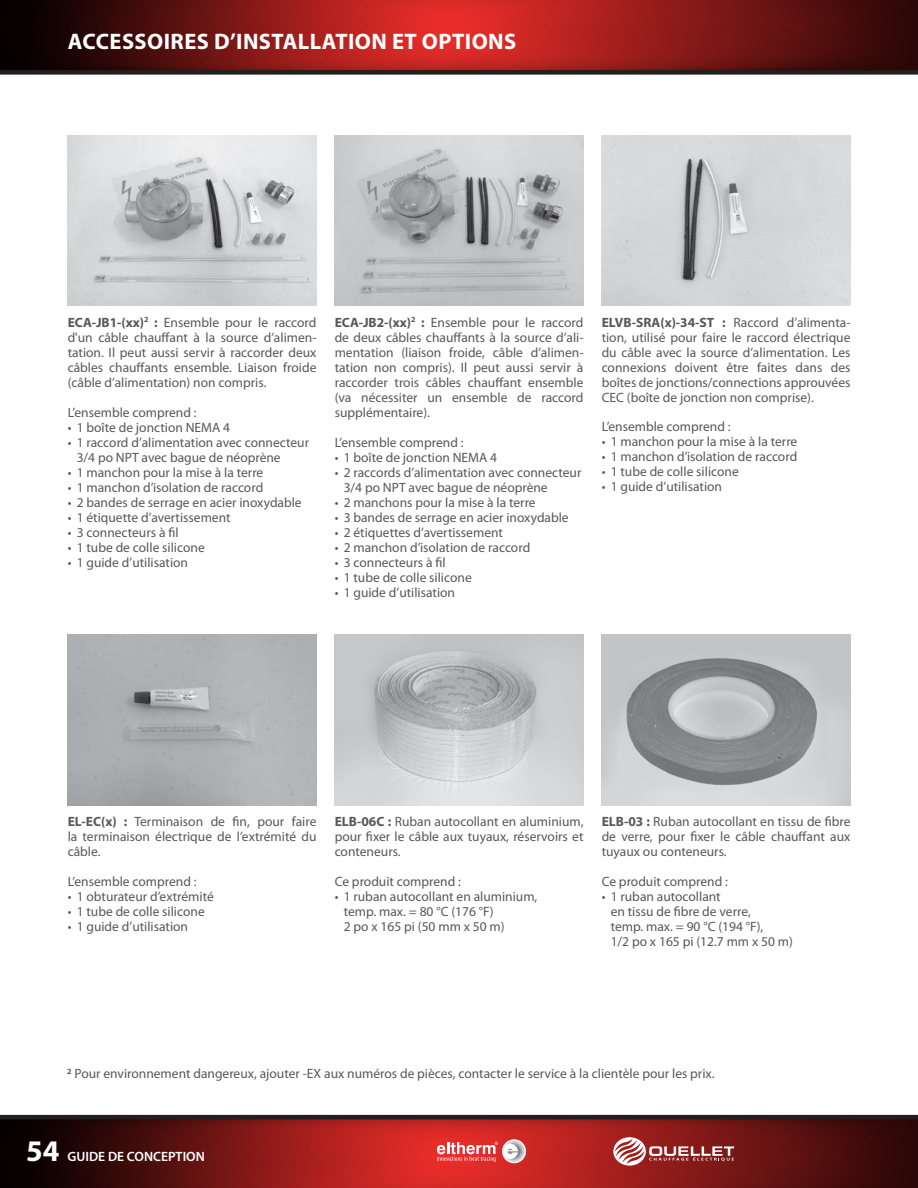
<style>
.page{position:relative;width:918px;height:1188px;background:#fff}
.page>*{position:absolute;margin:0;border:0;box-sizing:border-box;transform-origin:0 0}
.t1{font:700 30px "Myriad Pro";color:#fff}
.t2{font:700 22.5px "Myriad Pro";letter-spacing:.02em;color:#fff}
.t3{font:13.5px/15px "Myriad Pro";color:#57585a;text-align:justify}
.t4{font:600 13.5px "Myriad Pro";color:#fff}
.s1{font-weight:700}
</style>
<div class="page">
<svg style="left:0;top:0;width:917px;height:70px;background:#7d1715"></svg>
<svg style="left:0;top:1119px;width:917px;height:69px;background:#781615"></svg>
<svg style="left:917px;top:1119px;width:1px;height:69px"></svg>
<hr style="left:0;top:1115px;width:918px;height:4px;background:#231f20">
<svg style="left:917px;top:0;width:1px;height:70px"></svg>
<div style="left:0;top:70px;width:918px;height:5px;background:#231f20"></div>
<svg style="left:613px;top:1137px;width:121px;height:29px;background:#a95654"></svg>
<svg style="left:437px;top:1139px;width:89px;height:24px"></svg>
<img style="left:68px;top:135px;width:248px;height:171px">
<img style="left:68px;top:635px;width:248px;height:170px">
<img style="left:335px;top:135px;width:249px;height:171px">
<img style="left:335px;top:635px;width:249px;height:170px">
<img style="left:602px;top:135px;width:248px;height:171px">
<img style="left:602px;top:635px;width:248px;height:170px">
<h2 class="t2" style="left:68px;top:28px;width:450px">ACCESSOIRES D’INSTALLATION ET OPTIONS</h2>
<p class="t3" style="left:68px;top:315px;width:250px"><span class="s1">ECA-JB1-(xx)</span><sup>2</sup> <span class="s1">:</span> Ensemble pour le raccord d'un câble chauffant à la source d’alimen&shy;tation. Il peut aussi servir à raccorder deux câbles chauffants ensemble. Liaison froide (câble d’alimentation) non compris.</p>
<p class="t3" style="left:68px;top:405px;width:130px">L’ensemble comprend :</p>
<p class="t3" style="left:68px;top:420px;width:164px">• 1 boîte de jonction NEMA 4</p>
<p class="t3" style="left:77px;top:435px;width:234px;text-indent:-9px">• 1 raccord d’alimentation avec connecteur<br>3/4 po NPT avec bague de néoprène</p>
<p class="t3" style="left:68px;top:465px;width:197px">• 1 manchon pour la mise à la terre</p>
<p class="t3" style="left:68px;top:480px;width:197px">• 1 manchon d’isolation de raccord</p>
<p class="t3" style="left:68px;top:495px;width:236px">• 2 bandes de serrage en acier inoxydable</p>
<p class="t3" style="left:68px;top:510px;width:164px">• 1 étiquette d’avertissement</p>
<p class="t3" style="left:68px;top:525px;width:112px">• 3 connecteurs à fil</p>
<p class="t3" style="left:68px;top:540px;width:139px">• 1 tube de colle silicone</p>
<p class="t3" style="left:68px;top:555px;width:122px">• 1 guide d’utilisation</p>
<p class="t3" style="left:335px;top:315px;width:250px"><span class="s1">ECA-JB2-(xx)</span><sup>2</sup> <span class="s1">:</span> Ensemble pour le raccord de deux câbles chauffants à la source d’ali&shy;mentation (liaison froide, câble d’alimen&shy;tation non compris). Il peut aussi servir à raccorder trois câbles chauffant ensemble (va nécessiter un ensemble de raccord supplémentaire).</p>
<p class="t3" style="left:335px;top:435px;width:130px">L’ensemble comprend :</p>
<p class="t3" style="left:335px;top:450px;width:164px">• 1 boîte de jonction NEMA 4</p>
<p class="t3" style="left:344px;top:465px;width:239px;text-indent:-9px">• 2 raccords d’alimentation avec connecteur<br>3/4 po NPT avec bague de néoprène</p>
<p class="t3" style="left:335px;top:495px;width:203px">• 2 manchons pour la mise à la terre</p>
<p class="t3" style="left:335px;top:510px;width:236px">• 3 bandes de serrage en acier inoxydable</p>
<p class="t3" style="left:335px;top:525px;width:170px">• 2 étiquettes d’avertissement</p>
<p class="t3" style="left:335px;top:540px;width:197px">• 2 manchon d’isolation de raccord</p>
<p class="t3" style="left:335px;top:555px;width:112px">• 3 connecteurs à fil</p>
<p class="t3" style="left:335px;top:570px;width:139px">• 1 tube de colle silicone</p>
<p class="t3" style="left:335px;top:585px;width:122px">• 1 guide d’utilisation</p>
<p class="t3" style="left:602px;top:315px;width:250px"><span class="s1">ELVB-SRA(x)-34-ST :</span> Raccord d’alimenta&shy;tion, utilisé pour faire le raccord électrique du câble avec la source d’alimentation. Les connexions doivent être faites dans des boîtes de jonctions/connections approuvées CEC (boîte de jonction non comprise).</p>
<p class="t3" style="left:602px;top:420px;width:130px">L’ensemble comprend :</p>
<p class="t3" style="left:602px;top:435px;width:197px">• 1 manchon pour la mise à la terre</p>
<p class="t3" style="left:602px;top:450px;width:197px">• 1 manchon d’isolation de raccord</p>
<p class="t3" style="left:602px;top:465px;width:139px">• 1 tube de colle silicone</p>
<p class="t3" style="left:602px;top:480px;width:122px">• 1 guide d’utilisation</p>
<p class="t3" style="left:68px;top:815px;width:250px"><span class="s1">EL-EC(x) :</span> Terminaison de fin, pour faire la terminaison électrique de l’extrémité du câble.</p>
<p class="t3" style="left:68px;top:875px;width:130px">L’ensemble comprend :</p>
<p class="t3" style="left:68px;top:890px;width:148px">• 1 obturateur d’extrémité</p>
<p class="t3" style="left:68px;top:905px;width:139px">• 1 tube de colle silicone</p>
<p class="t3" style="left:68px;top:920px;width:122px">• 1 guide d’utilisation</p>
<p class="t3" style="left:335px;top:815px;width:250px"><span class="s1">ELB-06C :</span> Ruban autocollant en aluminium, pour fixer le câble aux tuyaux, réservoirs et conteneurs.</p>
<p class="t3" style="left:335px;top:875px;width:128px">Ce produit comprend :</p>
<p class="t3" style="left:344px;top:890px;width:195px;text-align:left;text-indent:-9px">• 1 ruban autocollant en aluminium, temp. max. = 80 °C (176 °F)<br>2 po x 165 pi (50 mm x 50 m)</p>
<p class="t3" style="left:602px;top:815px;width:250px"><span class="s1">ELB-03 :</span> Ruban autocollant en tissu de fibre de verre, pour fixer le câble chauffant aux tuyaux ou conteneurs.</p>
<p class="t3" style="left:602px;top:875px;width:128px">Ce produit comprend :</p>
<p class="t3" style="left:611px;top:890px;width:184px;text-align:left;text-indent:-9px">• 1 ruban autocollant<br>en tissu de fibre de verre,<br>temp. max. = 90 °C (194 °F),<br>1/2 po x 165 pi (12.7 mm x 50 m)</p>
<p class="t3" style="left:67px;top:1067px;width:649px"><sup>2</sup> Pour environnement dangereux, ajouter -EX aux numéros de pièces, contacter le service à la clientèle pour les prix.</p>
<h1 class="t1" style="left:26px;top:1134px;width:35px">54</h1>
<p class="t4" style="left:68px;top:1149px;width:139px">GUIDE DE CONCEPTION</p>
</div>
